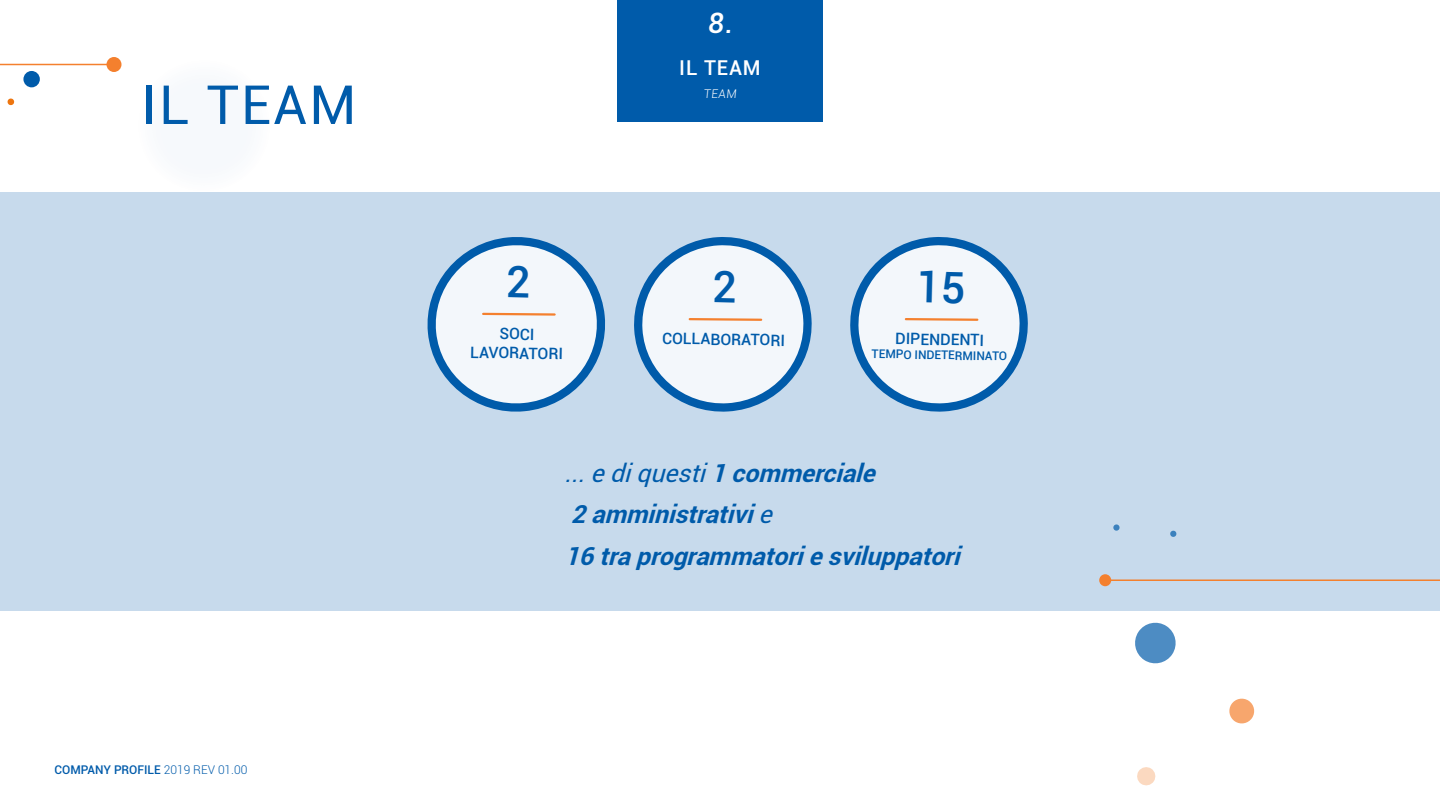
<style>
.page{position:relative;width:1440px;height:810px;background:#fff}
.page>*{position:absolute;margin:0;border:0;box-sizing:border-box;transform-origin:0 0}
.t1{font:54px "Roboto";letter-spacing:.04em;color:#005baa}
.t2{font:500 28.2px "Roboto";color:#fff}
.t3{font:italic 700 24.75px/41.2px "Roboto";color:#005baa}
.t4{font:500 20.48px "Roboto";letter-spacing:.04em;color:#fff}
.t5{font:500 15.75px/18.9px "Roboto";color:#005baa;text-align:center}
.t6{font:500 12px "Roboto";color:#005baa}
.t7{font:300 11.93px "Roboto";color:#fff}
.s1{font-weight:300}
.s2{font-weight:400}
</style>
<div class="page">
<div style="left:0;top:192px;width:1440px;height:418px;background:#c7daec"></div>
<svg style="left:1229px;top:698px;width:26px;height:26px"></svg>
<svg style="left:1137px;top:767px;width:19px;height:19px"></svg>
<svg style="left:1113px;top:524px;width:7px;height:7px"></svg>
<svg style="left:1170px;top:530px;width:7px;height:7px"></svg>
<hr style="left:1105px;top:579px;width:335px;height:2px;background:#f4802e">
<div style="left:1099px;top:574px;width:12px;height:12px;background:#f4802e;border-radius:50%"></div>
<svg style="left:1135px;top:622px;width:41px;height:42px"></svg>
<div style="left:617px;top:0;width:206px;height:121px;background:#005baa"></div>
<div style="left:23px;top:71px;width:17px;height:16px;background:#005baa;border-radius:50%"></div>
<svg style="left:7px;top:98px;width:8px;height:8px"></svg>
<hr style="left:0;top:64px;width:114px;height:1px;background:#f4802e">
<div style="left:106px;top:57px;width:16px;height:15px;background:#f4802e;border-radius:50%"></div>
<svg style="left:427px;top:237px;width:178px;height:175px"></svg>
<svg style="left:634px;top:237px;width:178px;height:175px"></svg>
<svg style="left:850px;top:237px;width:178px;height:175px"></svg>
<h1 class="t1" style="left:142px;top:67px;width:216px">IL TEAM</h1>
<p class="t6" style="left:55px;top:761px;width:194px">COMPANY PROFILE <span class="s1">2019 REV 01.00</span></p>
<p class="t2" style="left:707px;top:4px;width:30px">8.</p>
<p class="t4" style="left:679px;top:53px;width:83px">IL TEAM</p>
<p class="t7" style="left:704px;top:85px;width:36px">TEAM</p>
<p class="t5" style="left:471px;top:323px;width:94px;rotate:1deg">SOCI<br>LAVORATORI</p>
<p class="t5" style="left:662px;top:328px;width:124px;rotate:1deg">COLLABORATORI</p>
<p class="t5" style="left:896px;top:328px;width:90px;rotate:1deg">DIPENDENTI</p>
<p class="t6" style="left:872px;top:345px;width:137px;rotate:1deg">TEMPO INDETERMINATO</p>
<p class="t3" style="left:565px;top:452px;width:405px"><span class="s2">...ediquesti</span>1 commerciale<br>2 amministrativi<span class="s2">e<br></span>16traprogrammatoriesviluppatori</p>
</div>
